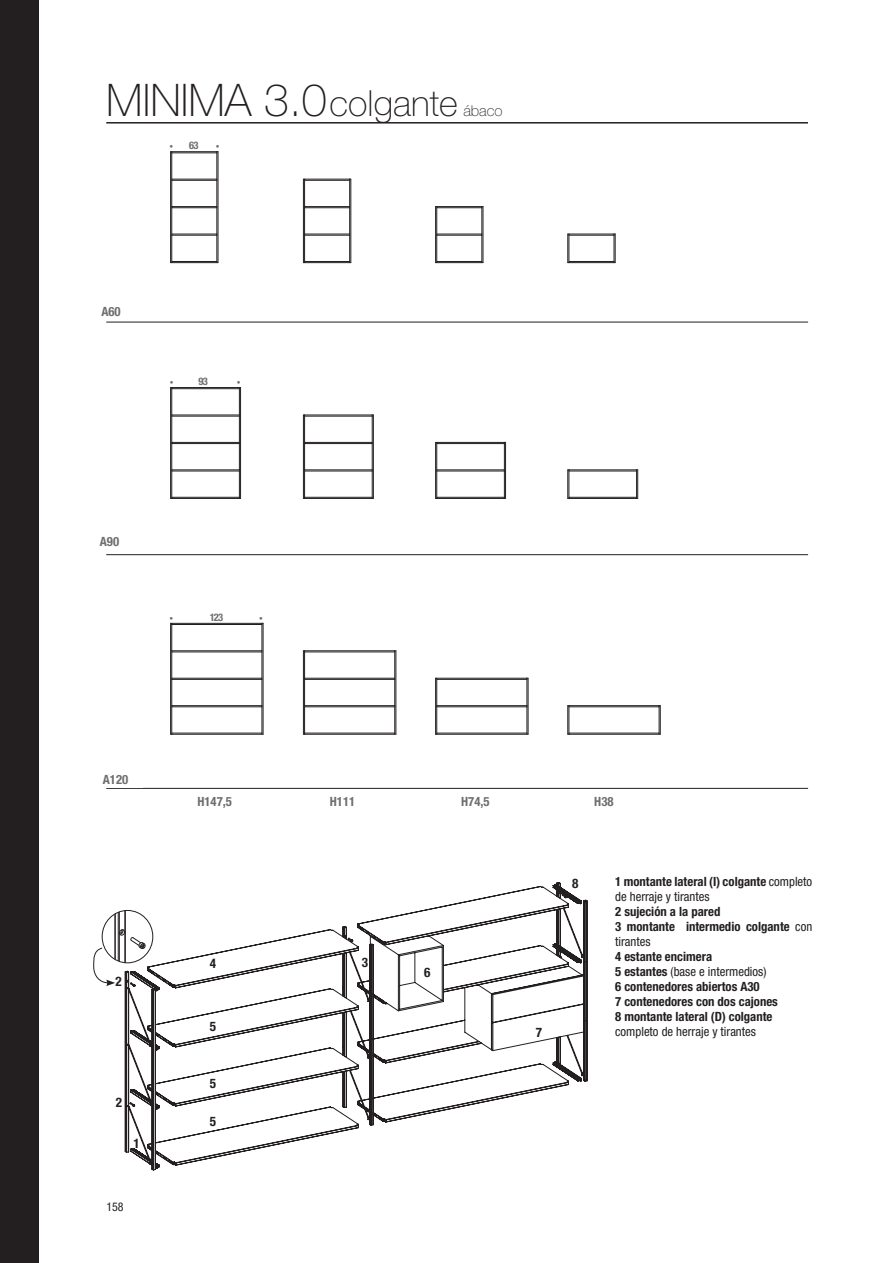
<style>
.page{position:relative;width:893px;height:1263px;background:#fff}
.page>*{position:absolute;margin:0;border:0;box-sizing:border-box;transform-origin:0 0}
.t1{font:100 45px "Helvetica Neue LT Std";color:#231f20}
.t2{font:100 15px "Helvetica Neue LT Std";color:#231f20}
.t3{font:700 condensed 13.2px "Helvetica Neue LT Std";color:#231f20}
.t4{font:700 condensed 12.75px/15px "Helvetica Neue LT Std";color:#231f20}
.t5{font:700 condensed 12.75px "Helvetica Neue LT Std";color:#6d6e70}
.t6{font:condensed 12.75px "Helvetica Neue LT Std";color:#231f20}
.t7{font:condensed 12px "Helvetica Neue LT Std";color:#231f20}
.t8{font:700 condensed 10.5px "Helvetica Neue LT Std";letter-spacing:-.075em;color:#6d6e70}
.t9{font:700 condensed 7.5px "Helvetica Neue LT Std";color:#6d6e70}
.s1{font-size:36px}
.s2{font-size:7.5px}
.s3{font-weight:400}
</style>
<div class="page">
<hr style="left:106px;top:122px;width:702px;height:2px;background:#231f20">
<div style="left:0;top:0;width:38px;height:1263px;background:#231f20"></div>
<hr style="left:170px;top:152px;width:1px;height:111px;background:#231f20">
<hr style="left:303px;top:179px;width:1px;height:84px;background:#231f20">
<hr style="left:435px;top:207px;width:1px;height:56px;background:#231f20">
<hr style="left:107px;top:322px;width:701px;height:1px;background:#231f20">
<hr style="left:218px;top:152px;width:1px;height:111px;background:#231f20">
<hr style="left:351px;top:179px;width:1px;height:84px;background:#231f20">
<hr style="left:483px;top:207px;width:1px;height:56px;background:#231f20">
<svg style="left:436px;top:206px;width:47px;height:58px"></svg>
<svg style="left:567px;top:234px;width:49px;height:30px"></svg>
<svg style="left:304px;top:179px;width:47px;height:85px"></svg>
<svg style="left:171px;top:151px;width:47px;height:113px"></svg>
<hr style="left:170px;top:388px;width:1px;height:110px;background:#231f20">
<hr style="left:303px;top:498px;width:70px;height:1px;background:#231f20">
<hr style="left:303px;top:415px;width:1px;height:83px;background:#231f20">
<hr style="left:435px;top:442px;width:1px;height:56px;background:#231f20">
<hr style="left:107px;top:554px;width:701px;height:1px;background:#231f20">
<hr style="left:373px;top:415px;width:1px;height:83px;background:#231f20">
<hr style="left:505px;top:442px;width:1px;height:56px;background:#231f20">
<svg style="left:436px;top:442px;width:69px;height:57px"></svg>
<svg style="left:567px;top:470px;width:71px;height:29px"></svg>
<svg style="left:304px;top:415px;width:69px;height:84px"></svg>
<svg style="left:171px;top:387px;width:70px;height:112px"></svg>
<hr style="left:170px;top:623px;width:1px;height:111px;background:#231f20">
<hr style="left:303px;top:734px;width:93px;height:1px;background:#231f20">
<hr style="left:303px;top:651px;width:1px;height:83px;background:#231f20">
<hr style="left:435px;top:678px;width:1px;height:56px;background:#231f20">
<hr style="left:107px;top:788px;width:701px;height:1px;background:#231f20">
<hr style="left:263px;top:623px;width:1px;height:111px;background:#231f20">
<hr style="left:396px;top:651px;width:1px;height:83px;background:#231f20">
<hr style="left:528px;top:678px;width:1px;height:56px;background:#231f20">
<svg style="left:436px;top:678px;width:92px;height:57px"></svg>
<svg style="left:567px;top:705px;width:94px;height:30px"></svg>
<svg style="left:304px;top:650px;width:92px;height:85px"></svg>
<svg style="left:171px;top:623px;width:92px;height:112px"></svg>
<hr style="left:119px;top:910px;width:1px;height:53px;background:#231f20">
<hr style="left:118px;top:910px;width:1px;height:53px;background:#231f20">
<hr style="left:115px;top:910px;width:1px;height:53px;background:#231f20">
<svg style="left:93px;top:929px;width:32px;height:57px"></svg>
<svg style="left:125px;top:882px;width:462px;height:288px"></svg>
<h1 class="t1" style="left:106px;top:84px;width:353px">MINIMA 3.0<span class="s1">colgante</span></h1>
<p class="t2" style="left:463px;top:106px;width:41px">ábaco</p>
<p class="t8" style="left:170px;top:141px;width:31px"><span class="s2">•</span> 63</p>
<p class="t9" style="left:216px;top:143px;width:5px">•</p>
<p class="t5" style="left:101px;top:307px;width:21px">A60</p>
<p class="t5" style="left:104px;top:309px;width:20px">L60</p>
<p class="t8" style="left:170px;top:377px;width:40px"><span class="s2">•</span> 93</p>
<p class="t9" style="left:237px;top:379px;width:5px">•</p>
<p class="t5" style="left:100px;top:537px;width:21px">A90</p>
<p class="t5" style="left:106px;top:540px;width:20px">L90</p>
<p class="t9" style="left:170px;top:615px;width:5px">•</p>
<p class="t8" style="left:210px;top:613px;width:15px">123</p>
<p class="t9" style="left:259px;top:615px;width:5px">•</p>
<p class="t5" style="left:103px;top:775px;width:27px">A120</p>
<p class="t5" style="left:107px;top:775px;width:26px">L120</p>
<p class="t3" style="left:116px;top:976px;width:8px">2</p>
<p class="t3" style="left:116px;top:1097px;width:8px">2</p>
<p class="t3" style="left:133px;top:1139px;width:8px">1</p>
<p class="t7" style="left:106px;top:1202px;width:19px">158</p>
<p class="t5" style="left:197px;top:797px;width:36px">H147,5</p>
<p class="t5" style="left:330px;top:797px;width:27px">H111</p>
<p class="t5" style="left:461px;top:797px;width:30px">H74,5</p>
<p class="t5" style="left:594px;top:797px;width:21px">H38</p>
<p class="t3" style="left:210px;top:959px;width:8px">4</p>
<p class="t3" style="left:362px;top:958px;width:8px">3</p>
<p class="t3" style="left:210px;top:1021px;width:8px">5</p>
<p class="t3" style="left:210px;top:1079px;width:8px">5</p>
<p class="t3" style="left:210px;top:1116px;width:8px">5</p>
<p class="t3" style="left:424px;top:968px;width:8px">6</p>
<p class="t3" style="left:572px;top:879px;width:8px">8</p>
<p class="t3" style="left:536px;top:1027px;width:8px">7</p>
<p class="t4" style="left:615px;top:876px;width:199px">1 montante lateral (I) colgante <span class="s3">completo de herraje y tirantes</span></p>
<p class="t4" style="left:615px;top:906px;width:199px">2 sujeción a la pared<br>3 montante intermedio colgante <span class="s3">con tirantes</span></p>
<p class="t4" style="left:615px;top:951px;width:164px">4 estante encimera<br>5 estantes <span class="s3">(base e intermedios)<br></span>6 contenedores abiertos A30<br>7 contenedores con dos cajones<br>8 montante lateral (D) colgante</p>
<p class="t6" style="left:615px;top:1027px;width:142px">completo de herraje y tirantes</p>
</div>
